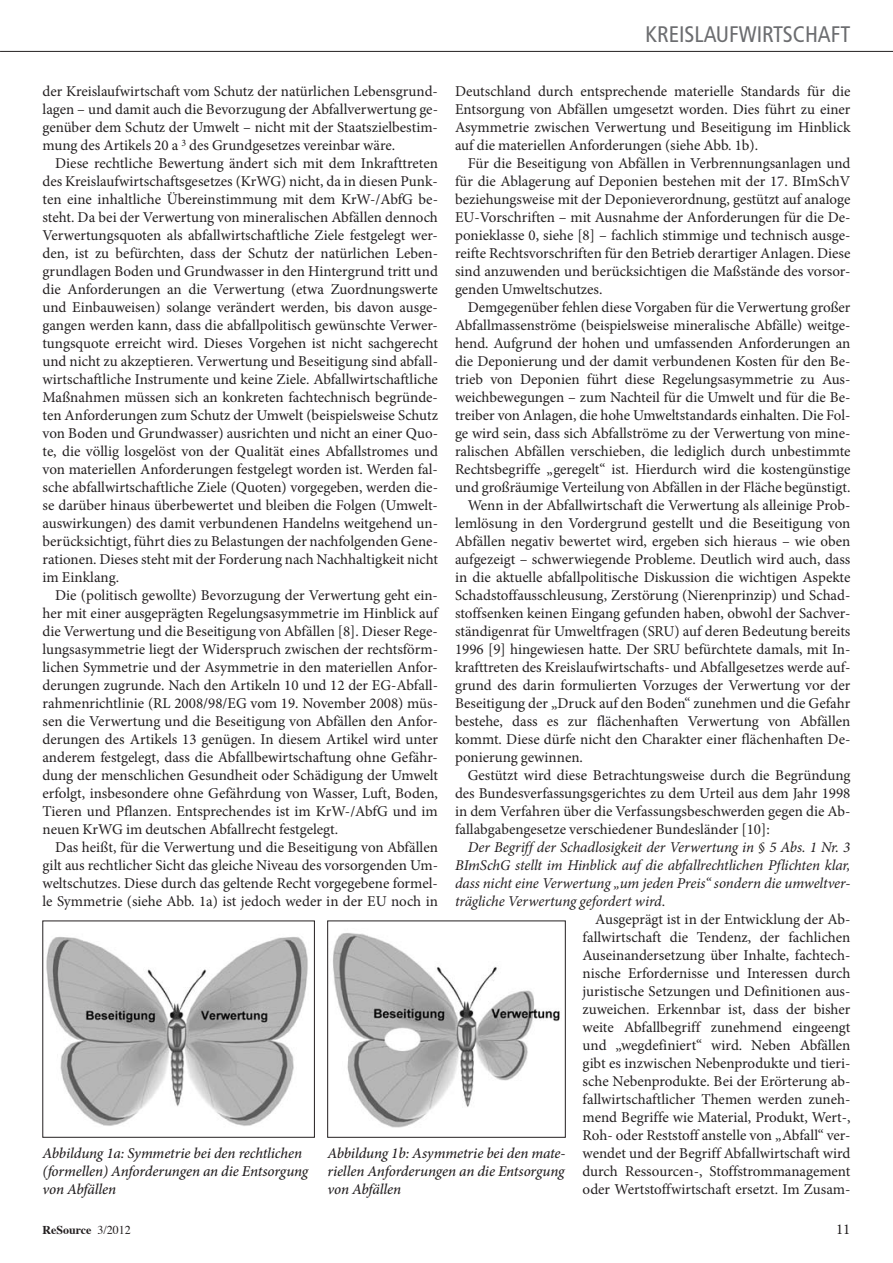
<style>
.page{position:relative;width:893px;height:1263px;background:#fff}
.page>*{position:absolute;margin:0;border:0;box-sizing:border-box;transform-origin:0 0}
.t1{font:condensed 22.5px "Frutiger LT Pro";color:#6c6d70}
.t2{font:15px/18px "Minion Pro";letter-spacing:-.005em;color:#231f20;text-align:justify}
.t3{font:italic 15px "Minion Pro";letter-spacing:-.005em;color:#231f20}
.t4{font:italic 500 15px/18px "Minion Pro";letter-spacing:-.01em;color:#231f20}
.t5{font:700 12px "Times";color:#231f20}
.s1{font-style:normal}
.s2{font-weight:400}
</style>
<div class="page">
<hr style="left:0;top:51px;width:893px;height:1px;background:#231f20">
<img style="left:46px;top:937px;width:262px;height:189px">
<img style="left:333px;top:933px;width:227px;height:195px">
<div style="left:327px;top:921px;width:239px;height:216px;border:1px solid #231f20"></div>
<h1 class="t1" style="left:645px;top:21px;width:207px">KREISLAUFWIRTSCHAFT</h1>
<p class="t2" style="left:43px;top:82px;width:397px">der Kreislaufwirtschaft vom Schutz der natürlichen Lebensgrund&shy;lagen – und damit auch die Bevorzugung der Abfallverwertung ge&shy;genüber dem Schutz der Umwelt – nicht mit der Staatszielbestim&shy;mung des Artikels 20 a <sup>3</sup> des Grundgesetzes vereinbar wäre.</p>
<p class="t2" style="left:43px;top:154px;width:397px;text-indent:13px">Diese rechtliche Bewertung ändert sich mit dem Inkrafttreten des Kreislaufwirtschaftsgesetzes (KrWG) nicht, da in diesen Punk&shy;ten eine inhaltliche Übereinstimmung mit dem KrW-/AbfG be&shy;steht. Da bei der Verwertung von mineralischen Abfällen dennoch Verwertungsquoten als abfallwirtschaftliche Ziele festgelegt wer&shy;den, ist zu befürchten, dass der Schutz der natürlichen Leben&shy;grundlagen Boden und Grundwasser in den Hintergrund tritt und die Anforderungen an die Verwertung (etwa Zuordnungswerte und Einbauweisen) solange verändert werden, bis davon ausge&shy;gangen werden kann, dass die abfallpolitisch gewünschte Verwer&shy;tungsquote erreicht wird. Dieses Vorgehen ist nicht sachgerecht und nicht zu akzeptieren. Verwertung und Beseitigung sind abfall&shy;wirtschaftliche Instrumente und keine Ziele. Abfallwirtschaftliche Maßnahmen müssen sich an konkreten fachtechnisch begründe&shy;ten Anforderungen zum Schutz der Umwelt (beispielsweise Schutz von Boden und Grundwasser) ausrichten und nicht an einer Quo&shy;te, die völlig losgelöst von der Qualität eines Abfallstromes und von materiellen Anforderungen festgelegt worden ist. Werden fal&shy;sche abfallwirtschaftliche Ziele (Quoten) vorgegeben, werden die&shy;se darüber hinaus überbewertet und bleiben die Folgen (Umwelt&shy;auswirkungen) des damit verbundenen Handelns weitgehend un&shy;berücksichtigt, führt dies zu Belastungen der nachfolgenden Gene&shy;rationen. Dieses steht mit der Forderung nach Nachhaltigkeit nicht im Einklang.</p>
<p class="t2" style="left:43px;top:586px;width:397px;text-indent:13px">Die (politisch gewollte) Bevorzugung der Verwertung geht ein&shy;her mit einer ausgeprägten Regelungsasymmetrie im Hinblick auf die Verwertung und die Beseitigung von Abfällen [8]. Dieser Rege&shy;lungsasymmetrie liegt der Widerspruch zwischen der rechtsförm&shy;lichen Symmetrie und der Asymmetrie in den materiellen Anfor&shy;derungen zugrunde. Nach den Artikeln 10 und 12 der EG-Abfall&shy;rahmenrichtlinie (RL 2008/98/EG vom 19. November 2008) müs&shy;sen die Verwertung und die Beseitigung von Abfällen den Anfor&shy;derungen des Artikels 13 genügen. In diesem Artikel wird unter anderem festgelegt, dass die Abfallbewirtschaftung ohne Gefähr&shy;dung der menschlichen Gesundheit oder Schädigung der Umwelt erfolgt, insbesondere ohne Gefährdung von Wasser, Luft, Boden, Tieren und Pflanzen. Entsprechendes ist im KrW-/AbfG und im neuen KrWG im deutschen Abfallrecht festgelegt.</p>
<p class="t2" style="left:43px;top:838px;width:397px;text-indent:13px">Das heißt, für die Verwertung und die Beseitigung von Abfällen gilt aus rechtlicher Sicht das gleiche Niveau des vorsorgenden Um&shy;weltschutzes. Diese durch das geltende Recht vorgegebene formel&shy;le Symmetrie (siehe Abb. 1a) ist jedoch weder in der EU noch in</p>
<p class="t2" style="left:455px;top:82px;width:397px">Deutschland durch entsprechende materielle Standards für die Entsorgung von Abfällen umgesetzt worden. Dies führt zu einer Asymmetrie zwischen Verwertung und Beseitigung im Hinblick auf die materiellen Anforderungen (siehe Abb. 1b).</p>
<p class="t2" style="left:455px;top:154px;width:397px;text-indent:13px">Für die Beseitigung von Abfällen in Verbrennungsanlagen und für die Ablagerung auf Deponien bestehen mit der 17. BImSchV beziehungsweise mit der Deponieverordnung, gestützt auf analoge EU-Vorschriften – mit Ausnahme der Anforderungen für die De&shy;ponieklasse 0, siehe [8] – fachlich stimmige und technisch ausge&shy;reifte Rechtsvorschriften für den Betrieb derartiger Anlagen. Diese sind anzuwenden und berücksichtigen die Maßstände des vorsor&shy;genden Umweltschutzes.</p>
<p class="t2" style="left:468px;top:298px;width:384px">Demgegenüber fehlen diese Vorgaben für die Verwertung großer</p>
<p class="t2" style="left:455px;top:316px;width:397px">Abfallmassenströme (beispielsweise mineralische Abfälle) weitge-</p>
<p class="t2" style="left:455px;top:334px;width:397px">hend. Aufgrund der hohen und umfassenden Anforderungen an</p>
<p class="t2" style="left:455px;top:352px;width:397px">die Deponierung und der damit verbundenen Kosten für den Be-</p>
<p class="t2" style="left:455px;top:370px;width:397px">trieb von Deponien führt diese Regelungsasymmetrie zu Aus-</p>
<p class="t2" style="left:455px;top:388px;width:397px">weichbewegungen – zum Nachteil für die Umwelt und für die Be-</p>
<p class="t2" style="left:455px;top:406px;width:397px">treiber von Anlagen, die hohe Umweltstandards einhalten. Die Fol-</p>
<p class="t2" style="left:455px;top:424px;width:397px">ge wird sein, dass sich Abfallströme zu der Verwertung von mine-</p>
<p class="t2" style="left:455px;top:442px;width:397px">ralischen Abfällen verschieben, die lediglich durch unbestimmte</p>
<p class="t2" style="left:455px;top:460px;width:397px">Rechtsbegriffe „geregelt“ ist. Hierdurch wird die kostengünstige</p>
<p class="t2" style="left:455px;top:478px;width:397px">und großräumige Verteilung von Abfällen in der Fläche begünstigt.</p>
<p class="t2" style="left:468px;top:496px;width:384px">Wenn in der Abfallwirtschaft die Verwertung als alleinige Prob-</p>
<p class="t2" style="left:455px;top:514px;width:397px">lemlösung in den Vordergrund gestellt und die Beseitigung von</p>
<p class="t2" style="left:455px;top:532px;width:397px">Abfällen negativ bewertet wird, ergeben sich hieraus – wie oben</p>
<p class="t2" style="left:455px;top:550px;width:397px">aufgezeigt – schwerwiegende Probleme. Deutlich wird auch, dass</p>
<p class="t2" style="left:455px;top:568px;width:397px">in die aktuelle abfallpolitische Diskussion die wichtigen Aspekte</p>
<p class="t2" style="left:455px;top:586px;width:397px">Schadstoffausschleusung, Zerstörung (Nierenprinzip) und Schad-</p>
<p class="t2" style="left:455px;top:604px;width:397px">stoffsenken keinen Eingang gefunden haben, obwohl der Sachver-</p>
<p class="t2" style="left:455px;top:622px;width:397px">ständigenrat für Umweltfragen (SRU) auf deren Bedeutung bereits</p>
<p class="t2" style="left:455px;top:640px;width:397px">1996 [9] hingewiesen hatte. Der SRU befürchtete damals, mit In-</p>
<p class="t2" style="left:455px;top:658px;width:397px">krafttreten des Kreislaufwirtschafts- und Abfallgesetzes werde auf-</p>
<p class="t2" style="left:455px;top:676px;width:397px">grund des darin formulierten Vorzuges der Verwertung vor der</p>
<p class="t2" style="left:455px;top:694px;width:397px">Beseitigung der „Druck auf den Boden“ zunehmen und die Gefahr</p>
<p class="t2" style="left:455px;top:712px;width:397px">bestehe, dass es zur flächenhaften Verwertung von Abfällen</p>
<p class="t2" style="left:455px;top:730px;width:397px">kommt. Diese dürfe nicht den Charakter einer flächenhaften De-</p>
<p class="t2" style="left:455px;top:748px;width:129px">ponierung gewinnen.</p>
<p class="t2" style="left:468px;top:766px;width:384px">Gestützt wird diese Betrachtungsweise durch die Begründung</p>
<p class="t2" style="left:455px;top:784px;width:397px">des Bundesverfassungsgerichtes zu dem Urteil aus dem Jahr 1998</p>
<p class="t2" style="left:455px;top:802px;width:397px">in dem Verfahren über die Verfassungsbeschwerden gegen die Ab-</p>
<p class="t2" style="left:455px;top:820px;width:316px">fallabgabengesetze verschiedener Bundesländer [10]:</p>
<p class="t3" style="left:468px;top:837px;width:384px">Der Begriff der Schadlosigkeit der Verwertung in § 5 Abs. 1 Nr. 3</p>
<p class="t3" style="left:455px;top:855px;width:397px">BImSchG stellt im Hinblick auf die abfallrechtlichen Pflichten klar,</p>
<p class="t3" style="left:455px;top:873px;width:397px">dass nicht eine Verwertung „um jeden Preis“ sondern die umweltver-</p>
<p class="t3" style="left:455px;top:891px;width:212px">trägliche Verwertung gefordert wird<span class="s1">.</span></p>
<p class="t2" style="left:595px;top:910px;width:257px">Ausgeprägt ist in der Entwicklung der Ab-</p>
<p class="t2" style="left:583px;top:928px;width:269px">fallwirtschaft die Tendenz, der fachlichen</p>
<p class="t2" style="left:583px;top:946px;width:269px">Auseinandersetzung über Inhalte, fachtech-</p>
<p class="t2" style="left:583px;top:964px;width:269px">nische Erfordernisse und Interessen durch</p>
<p class="t2" style="left:583px;top:982px;width:269px">juristische Setzungen und Definitionen aus-</p>
<p class="t2" style="left:583px;top:1000px;width:269px">zuweichen. Erkennbar ist, dass der bisher</p>
<p class="t2" style="left:583px;top:1018px;width:269px">weite Abfallbegriff zunehmend eingeengt</p>
<p class="t2" style="left:583px;top:1036px;width:269px">und „wegdefiniert“ wird. Neben Abfällen</p>
<p class="t2" style="left:583px;top:1054px;width:269px">gibt es inzwischen Nebenprodukte und tieri-</p>
<p class="t2" style="left:583px;top:1072px;width:269px">sche Nebenprodukte. Bei der Erörterung ab-</p>
<p class="t2" style="left:583px;top:1090px;width:269px">fallwirtschaftlicher Themen werden zuneh-</p>
<p class="t2" style="left:583px;top:1108px;width:269px">mend Begriffe wie Material, Produkt, Wert-,</p>
<p class="t2" style="left:583px;top:1126px;width:269px">Roh- oder Reststoff anstelle von „Abfall“ ver-</p>
<p class="t2" style="left:583px;top:1144px;width:269px">wendet und der Begriff Abfallwirtschaft wird</p>
<p class="t2" style="left:583px;top:1162px;width:269px">durch Ressourcen-, Stoffstrommanagement</p>
<p class="t2" style="left:583px;top:1180px;width:269px">oder Wertstoffwirtschaft ersetzt. Im Zusam-</p>
<p class="t4" style="left:43px;top:1144px;width:267px">Abbildung 1a: Symmetrie bei den rechtlichen (formellen) Anforderungen an die Entsorgung von Abfällen</p>
<p class="t4" style="left:327px;top:1144px;width:240px;text-align:justify">Abbildung 1b: Asymmetrie bei den mate&shy;riellen Anforderungen an die Entsorgung von Abfällen</p>
<p class="t5" style="left:43px;top:1218px;width:90px">ReSource <span class="s2">3/2012</span></p>
<p class="t2" style="left:836px;top:1220px;width:16px">11</p>
</div>
